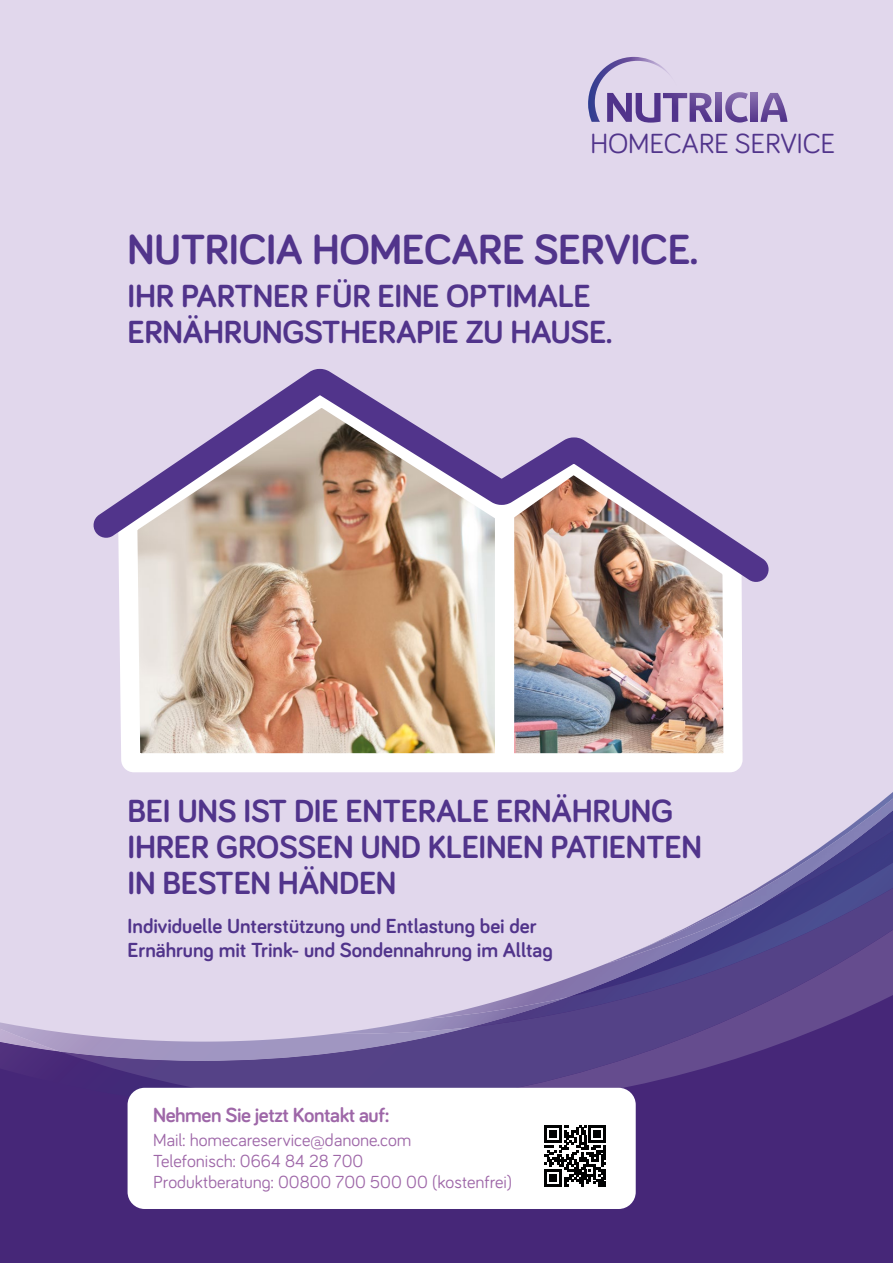
<style>
.page{position:relative;width:893px;height:1263px;background:#e1d7ec}
.page>*{position:absolute;margin:0;border:0;box-sizing:border-box;transform-origin:0 0}
.t1{font:700 43.5px "Bariol";letter-spacing:-.01em;color:#51348b}
.t2{font:700 33px/36px "Bariol";letter-spacing:-.01em;color:#51348b}
.t3{font:28.5px "Bariol";letter-spacing:-.01em;color:#51348b}
.t4{font:700 21px/24px "Bariol";color:#51348b}
.t5{font:700 21px "Bariol";letter-spacing:-.02em;color:#9e67a8}
.t6{font:18px/21px "Bariol";color:#9e67a8}
</style>
<div class="page">
<svg style="left:471px;top:772px;width:422px;height:491px;fill:#462778"></svg>
<svg style="left:471px;top:1027px;width:422px;height:81px"></svg>
<img style="left:471px;top:1027px;width:292px;height:6px">
<img style="left:569px;top:831px;width:37px;height:31px">
<img style="left:471px;top:862px;width:422px;height:165px">
<img style="left:633px;top:792px;width:260px;height:6px">
<img style="left:606px;top:798px;width:287px;height:166px">
<img style="left:763px;top:810px;width:130px;height:94px">
<svg style="left:0;top:772px;width:471px;height:491px"></svg>
<img style="left:676px;top:93px;width:11px;height:29px">
<img style="left:751px;top:93px;width:6px;height:29px">
<img style="left:760px;top:93px;width:27px;height:29px">
<img style="left:725px;top:92px;width:23px;height:31px">
<img style="left:645px;top:122px;width:13px;height:1px">
<img style="left:716px;top:93px;width:6px;height:29px">
<img style="left:690px;top:93px;width:23px;height:29px">
<img style="left:588px;top:57px;width:88px;height:65px">
<img style="left:119px;top:584px;width:624px;height:188px">
<div style="left:495px;top:584px;width:19px;height:175px;background:#fff"></div>
<img style="left:93px;top:369px;width:676px;height:215px">
<div style="left:128px;top:1088px;width:508px;height:121px;background:#fff;border-radius:17px"></div>
<svg style="left:544px;top:1125px;width:62px;height:61px"></svg>
<div style="left:549px;top:1174px;width:8px;height:8px;background:#010202"></div>
<p class="t3" style="left:590px;top:124px;width:247px">HOMECARE SERVICE</p>
<h1 class="t1" style="left:128px;top:219px;width:573px">NUTRICIA HOMECARE SERVICE.</h1>
<p class="t2" style="left:128px;top:277px;width:487px">IHR PARTNER FÜR EINE OPTIMALE<br>ERNÄHRUNGSTHERAPIE ZU HAUSE.</p>
<p class="t2" style="left:128px;top:792px;width:576px">BEI UNS IST DIE ENTERALE ERNÄHRUNG<br>IHRER GROSSEN UND KLEINEN PATIENTEN<br>IN BESTEN HÄNDEN</p>
<p class="t4" style="left:128px;top:913px;width:427px">Individuelle Unterstützung und Entlastung bei der<br>Ernährung mit Trink- und Sondennahrung im Alltag</p>
<p class="t5" style="left:153px;top:1101px;width:238px">Nehmen Sie jetzt Kontakt auf:</p>
<p class="t6" style="left:153px;top:1129px;width:361px">Mail: homecareservice@danone.com<br>Telefonisch: 0664 84 28 700<br>Produktberatung: 00800 700 500 00 (kostenfrei)</p>
</div>
